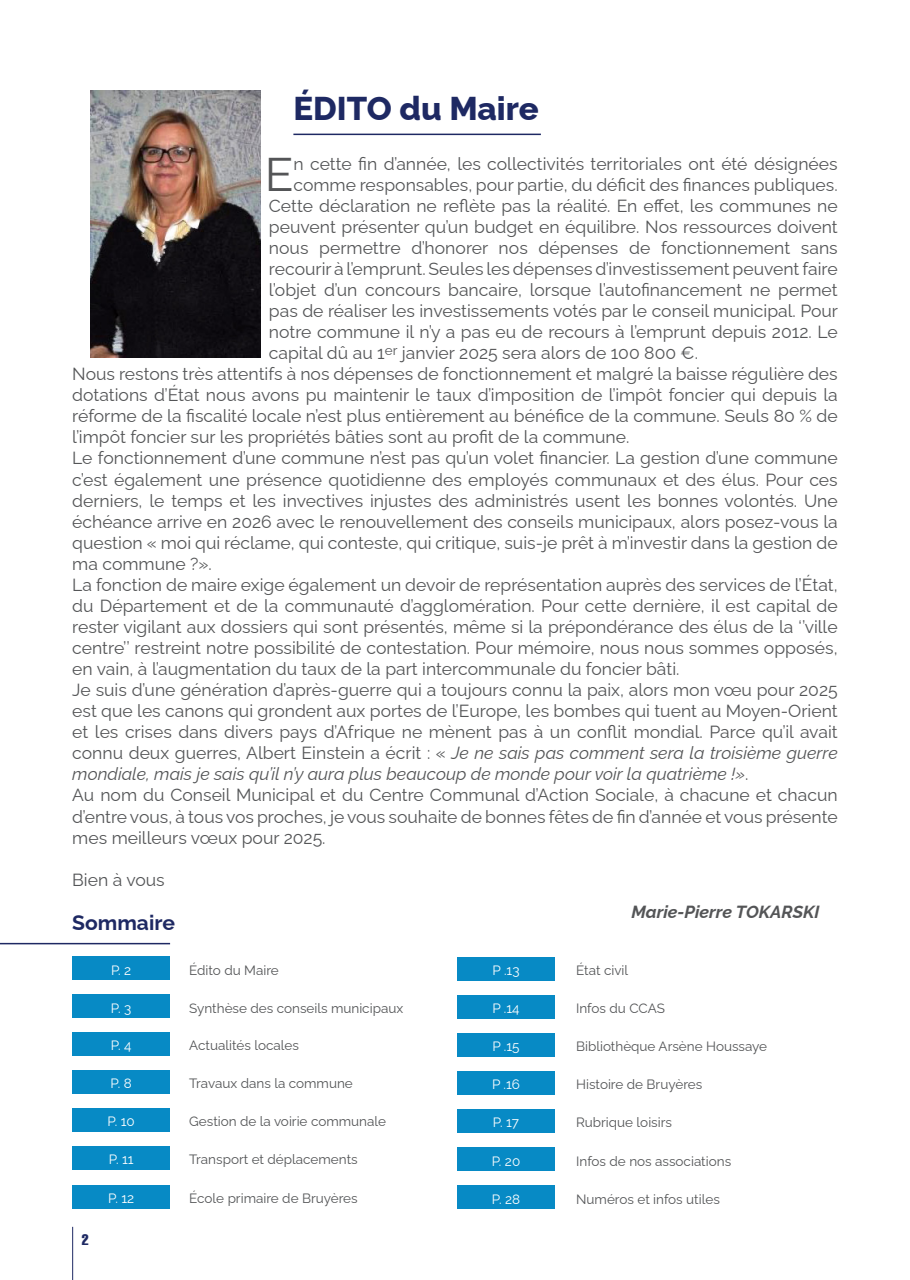
<style>
.page{position:relative;width:910px;height:1280px;background:#fff}
.page>*{position:absolute;margin:0;border:0;box-sizing:border-box;transform-origin:0 0}
.t1{font:47.25px "Raleway";color:#545557}
.t2{font:800 33px "Raleway";color:#1e2963}
.t3{font:700 21px "Raleway";color:#1e2963}
.t4{font:17.55px "Raleway";color:#545557}
.t5{font:italic 17.55px "Raleway";color:#545557}
.t6{font:italic 700 17.55px "Raleway";color:#545557}
.t7{font:extra-condensed 15px "Helvetica";color:#1e2963}
.t8{font:13.5px "Raleway";color:#545557}
.t9{font:13.5px "Raleway";color:#fff}
.s1{font-style:italic}
.s2{font-style:normal}
</style>
<div class="page">
<hr style="left:293px;top:134px;width:248px;height:1px;background:#1e2963">
<hr style="left:0;top:943px;width:170px;height:1px;background:#1e2963">
<img style="left:90px;top:90px;width:170px;height:267px">
<div style="left:457px;top:957px;width:98px;height:24px;background:#078ac5"></div>
<div style="left:457px;top:995px;width:98px;height:24px;background:#078ac5"></div>
<div style="left:457px;top:1033px;width:98px;height:24px;background:#078ac5"></div>
<div style="left:457px;top:1071px;width:98px;height:24px;background:#078ac5"></div>
<div style="left:457px;top:1109px;width:98px;height:23px;background:#078ac5"></div>
<div style="left:72px;top:956px;width:98px;height:24px;background:#078ac5"></div>
<div style="left:72px;top:994px;width:98px;height:24px;background:#078ac5"></div>
<div style="left:72px;top:1032px;width:98px;height:24px;background:#078ac5"></div>
<div style="left:72px;top:1070px;width:98px;height:24px;background:#078ac5"></div>
<div style="left:72px;top:1108px;width:98px;height:24px;background:#078ac5"></div>
<div style="left:72px;top:1146px;width:98px;height:24px;background:#078ac5"></div>
<hr style="left:72px;top:1227px;width:1px;height:53px;background:#1e2963">
<div style="left:72px;top:1185px;width:98px;height:24px;background:#078ac5"></div>
<div style="left:457px;top:1147px;width:98px;height:24px;background:#078ac5"></div>
<div style="left:457px;top:1185px;width:98px;height:24px;background:#078ac5"></div>
<h2 class="t2" style="left:293px;top:82px;width:247px">ÉDITO du Maire</h2>
<h1 class="t1" style="left:265px;top:136px;width:30px">E</h1>
<p class="t4" style="left:293px;top:149px;width:546px">n cette fin d’année, les collectivités territoriales ont été désignées</p>
<p class="t4" style="left:293px;top:170px;width:546px">comme responsables, pour partie, du déficit des finances publiques.</p>
<p class="t4" style="left:269px;top:191px;width:570px">Cette déclaration ne reflète pas la réalité. En effet, les communes ne</p>
<p class="t4" style="left:269px;top:213px;width:570px">peuvent présenter qu’un budget en équilibre. Nos ressources doivent</p>
<p class="t4" style="left:269px;top:234px;width:570px">nous permettre d’honorer nos dépenses de fonctionnement sans</p>
<p class="t4" style="left:269px;top:255px;width:570px">recourir à l’emprunt. Seules les dépenses d’investissement peuvent faire</p>
<p class="t4" style="left:269px;top:276px;width:570px">l’objet d’un concours bancaire, lorsque l’autofinancement ne permet</p>
<p class="t4" style="left:269px;top:297px;width:571px">pas de réaliser les investissements votés par le conseil municipal. Pour</p>
<p class="t4" style="left:269px;top:318px;width:570px">notre commune il n’y a pas eu de recours à l’emprunt depuis 2012. Le</p>
<p class="t4" style="left:269px;top:339px;width:431px">capital dû au 1<sup>er</sup> janvier 2025 sera alors de 100 800 €.</p>
<p class="t4" style="left:72px;top:360px;width:767px">Nous restons très attentifs à nos dépenses de fonctionnement et malgré la baisse régulière des</p>
<p class="t4" style="left:72px;top:381px;width:767px">dotations d’État nous avons pu maintenir le taux d’imposition de l’impôt foncier qui depuis la</p>
<p class="t4" style="left:72px;top:402px;width:767px">réforme de la fiscalité locale n’est plus entièrement au bénéfice de la commune. Seuls 80 % de</p>
<p class="t4" style="left:72px;top:423px;width:558px">l’impôt foncier sur les propriétés bâties sont au profit de la commune.</p>
<p class="t4" style="left:72px;top:444px;width:767px">Le fonctionnement d’une commune n’est pas qu’un volet financier. La gestion d’une commune</p>
<p class="t4" style="left:72px;top:465px;width:767px">c’est également une présence quotidienne des employés communaux et des élus. Pour ces</p>
<p class="t4" style="left:72px;top:486px;width:767px">derniers, le temps et les invectives injustes des administrés usent les bonnes volontés. Une</p>
<p class="t4" style="left:72px;top:507px;width:767px">échéance arrive en 2026 avec le renouvellement des conseils municipaux, alors posez-vous la</p>
<p class="t4" style="left:72px;top:528px;width:767px">question « moi qui réclame, qui conteste, qui critique, suis-je prêt à m’investir dans la gestion de</p>
<p class="t4" style="left:72px;top:550px;width:141px">ma commune ?».</p>
<p class="t4" style="left:72px;top:571px;width:767px">La fonction de maire exige également un devoir de représentation auprès des services de l’État,</p>
<p class="t4" style="left:72px;top:592px;width:767px">du Département et de la communauté d’agglomération. Pour cette dernière, il est capital de</p>
<p class="t4" style="left:72px;top:613px;width:767px">rester vigilant aux dossiers qui sont présentés, même si la prépondérance des élus de la ‘’ville</p>
<p class="t4" style="left:72px;top:634px;width:767px">centre’’ restreint notre possibilité de contestation. Pour mémoire, nous nous sommes opposés,</p>
<p class="t4" style="left:72px;top:655px;width:609px">en vain, à l’augmentation du taux de la part intercommunale du foncier bâti.</p>
<p class="t4" style="left:72px;top:676px;width:767px">Je suis d’une génération d’après-guerre qui a toujours connu la paix, alors mon vœu pour 2025</p>
<p class="t4" style="left:72px;top:697px;width:767px">est que les canons qui grondent aux portes de l’Europe, les bombes qui tuent au Moyen-Orient</p>
<p class="t4" style="left:72px;top:718px;width:767px">et les crises dans divers pays d’Afrique ne mènent pas à un conflit mondial. Parce qu’il avait</p>
<p class="t4" style="left:72px;top:739px;width:767px">connu deux guerres, Albert Einstein a écrit : « <span class="s1">Je ne sais pas comment sera la troisième guerre</span></p>
<p class="t5" style="left:72px;top:760px;width:678px">mondiale, mais je sais qu’il n’y aura plus beaucoup de monde pour voir la quatrième !»<span class="s2">.</span></p>
<p class="t4" style="left:72px;top:781px;width:767px">Au nom du Conseil Municipal et du Centre Communal d’Action Sociale, à chacune et chacun</p>
<p class="t4" style="left:72px;top:802px;width:767px">d’entre vous, à tous vos proches, je vous souhaite de bonnes fêtes de fin d’année et vous présente</p>
<p class="t4" style="left:72px;top:823px;width:255px">mes meilleurs vœux pour 2025.</p>
<p class="t4" style="left:72px;top:865px;width:94px">Bien à vous</p>
<p class="t6" style="left:631px;top:897px;width:189px">Marie-Pierre TOKARSKI</p>
<p class="t3" style="left:72px;top:906px;width:104px">Sommaire</p>
<p class="t7" style="left:82px;top:1230px;width:8px">2</p>
<p class="t9" style="left:111px;top:959px;width:22px">P. 2</p>
<p class="t8" style="left:189px;top:959px;width:91px">Édito du Maire</p>
<p class="t9" style="left:111px;top:997px;width:22px">P. 3</p>
<p class="t8" style="left:189px;top:997px;width:215px">Synthèse des conseils municipaux</p>
<p class="t9" style="left:111px;top:1035px;width:22px">P. 4</p>
<p class="t8" style="left:189px;top:1035px;width:111px">Actualités locales</p>
<p class="t9" style="left:111px;top:1073px;width:23px">P. 8</p>
<p class="t8" style="left:189px;top:1073px;width:165px">Travaux dans la commune</p>
<p class="t9" style="left:108px;top:1111px;width:29px">P. 10</p>
<p class="t8" style="left:189px;top:1111px;width:198px">Gestion de la voirie communale</p>
<p class="t9" style="left:109px;top:1149px;width:26px">P. 11</p>
<p class="t8" style="left:189px;top:1149px;width:170px">Transport et déplacements</p>
<p class="t9" style="left:108px;top:1188px;width:27px">P. 12</p>
<p class="t8" style="left:189px;top:1188px;width:170px">École primaire de Bruyères</p>
<p class="t9" style="left:492px;top:960px;width:29px">P .13</p>
<p class="t9" style="left:492px;top:998px;width:29px">P .14</p>
<p class="t9" style="left:492px;top:1035px;width:29px">P .15</p>
<p class="t9" style="left:492px;top:1073px;width:29px">P .16</p>
<p class="t9" style="left:493px;top:1111px;width:28px">P. 17</p>
<p class="t9" style="left:492px;top:1150px;width:30px">P. 20</p>
<p class="t9" style="left:492px;top:1188px;width:30px">P. 28</p>
<p class="t8" style="left:576px;top:960px;width:54px">État civil</p>
<p class="t8" style="left:576px;top:998px;width:90px">Infos du CCAS</p>
<p class="t8" style="left:576px;top:1035px;width:193px">Bibliothèque Arsène Houssaye</p>
<p class="t8" style="left:576px;top:1073px;width:128px">Histoire de Bruyères</p>
<p class="t8" style="left:576px;top:1111px;width:97px">Rubrique loisirs</p>
<p class="t8" style="left:576px;top:1150px;width:156px">Infos de nos associations</p>
<p class="t8" style="left:576px;top:1188px;width:145px">Numéros et infos utiles</p>
</div>
